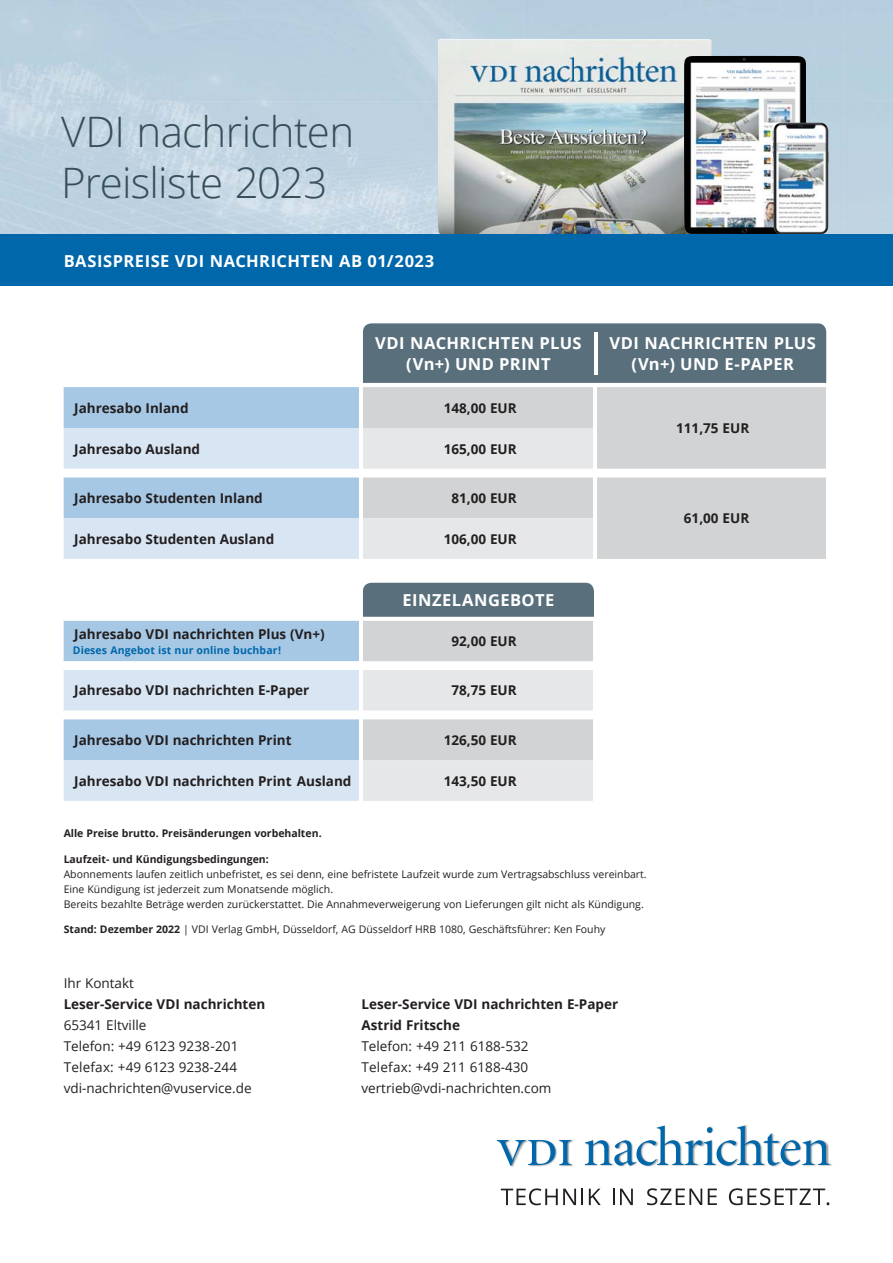
<style>
.page{position:relative;width:893px;height:1263px;background:#fff}
.page>*{position:absolute;margin:0;border:0;box-sizing:border-box;transform-origin:0 0}
.t1{font:300 42px/51px "Open Sans";letter-spacing:-.015em;color:#374e5a}
.t2{font:700 16.5px "Open Sans";letter-spacing:.03em;color:#fff}
.t3{font:700 13.5px/21px "Open Sans";color:#231f20}
.t4{font:13.5px/21px "Open Sans";color:#231f20}
.t5{font:10.5px/15px "Open Sans";color:#231f20}
.t6{font:700 10.5px "Open Sans";color:#231f20}
.t7{font:700 10.5px "Open Sans";letter-spacing:.01em;color:#0067ab}
.s1{font-weight:700}
</style>
<div class="page">
<img style="left:0;top:0;width:892px;height:234px">
<img style="left:437px;top:39px;width:110px;height:195px">
<img style="left:684px;top:56px;width:122px;height:178px">
<img style="left:773px;top:122px;width:55px;height:112px">
<div style="left:0;top:234px;width:892px;height:51px;background:#0067ab"></div>
<svg style="left:501px;top:1188px;width:56px;height:17px"></svg>
<svg style="left:563px;top:1189px;width:20px;height:16px"></svg>
<svg style="left:589px;top:1189px;width:11px;height:16px"></svg>
<svg style="left:613px;top:1189px;width:1px;height:16px"></svg>
<svg style="left:620px;top:1189px;width:13px;height:16px"></svg>
<svg style="left:647px;top:1188px;width:70px;height:17px"></svg>
<svg style="left:728px;top:1188px;width:101px;height:17px"></svg>
<img style="left:496px;top:1140px;width:77px;height:27px">
<svg style="left:497px;top:1140px;width:74px;height:26px"></svg>
<svg style="left:585px;top:1126px;width:244px;height:40px"></svg>
<div style="left:64px;top:387px;width:295px;height:41px;background:#a6c8e5"></div>
<div style="left:363px;top:387px;width:463px;height:82px;background:#d1d3d4"></div>
<div style="left:64px;top:428px;width:295px;height:41px;background:#d8e5f3"></div>
<div style="left:363px;top:428px;width:231px;height:41px;background:#e6e7e8"></div>
<svg style="left:64px;top:477px;width:762px;height:324px"></svg>
<hr style="left:594px;top:387px;width:3px;height:41px;background:#fff">
<hr style="left:594px;top:428px;width:3px;height:41px;background:#fff">
<hr style="left:360px;top:477px;width:3px;height:41px;background:#fff">
<hr style="left:594px;top:477px;width:3px;height:41px;background:#fff">
<hr style="left:360px;top:518px;width:3px;height:41px;background:#fff">
<hr style="left:594px;top:518px;width:3px;height:41px;background:#fff">
<hr style="left:360px;top:559px;width:3px;height:62px;background:#fff">
<hr style="left:594px;top:559px;width:3px;height:62px;background:#fff">
<hr style="left:360px;top:621px;width:3px;height:40px;background:#fff">
<hr style="left:594px;top:621px;width:3px;height:40px;background:#fff">
<svg style="left:64px;top:661px;width:533px;height:9px"></svg>
<hr style="left:360px;top:670px;width:3px;height:41px;background:#fff">
<hr style="left:594px;top:670px;width:3px;height:41px;background:#fff">
<svg style="left:64px;top:711px;width:533px;height:8px"></svg>
<hr style="left:360px;top:719px;width:3px;height:41px;background:#fff">
<hr style="left:594px;top:719px;width:3px;height:41px;background:#fff">
<hr style="left:360px;top:760px;width:3px;height:41px;background:#fff">
<hr style="left:594px;top:760px;width:3px;height:41px;background:#fff">
<div style="left:363px;top:323px;width:463px;height:60px;background:#59707c"></div>
<hr style="left:594px;top:332px;width:3px;height:42px;background:#fff">
<div style="left:363px;top:583px;width:231px;height:34px;background:#59707c"></div>
<h1 class="t1" style="left:61px;top:105px;width:294px">VDI nachrichten<br>Preisliste 2023</h1>
<p class="t2" style="left:64px;top:249px;width:372px">BASISPREISE VDI NACHRICHTEN AB 01/2023</p>
<p class="t2" style="left:375px;top:332px;width:208px">VDI NACHRICHTEN PLUS</p>
<p class="t2" style="left:609px;top:332px;width:208px">VDI NACHRICHTEN PLUS</p>
<p class="t2" style="left:406px;top:353px;width:146px">(Vn+) UND PRINT</p>
<p class="t2" style="left:631px;top:353px;width:164px">(Vn+) UND E-PAPER</p>
<p class="t3" style="left:74px;top:397px;width:116px">Jahresabo Inland</p>
<p class="t3" style="left:443px;top:397px;width:74px">148,00 EUR</p>
<p class="t3" style="left:74px;top:438px;width:127px">Jahresabo Ausland</p>
<p class="t3" style="left:443px;top:438px;width:74px">165,00 EUR</p>
<p class="t3" style="left:74px;top:487px;width:190px">Jahresabo Studenten Inland</p>
<p class="t3" style="left:451px;top:487px;width:67px">81,00 EUR</p>
<p class="t3" style="left:74px;top:528px;width:201px">Jahresabo Studenten Ausland</p>
<p class="t3" style="left:443px;top:528px;width:74px">106,00 EUR</p>
<p class="t3" style="left:74px;top:623px;width:252px">Jahresabo VDI nachrichten Plus (Vn+)</p>
<p class="t7" style="left:73px;top:643px;width:210px">Dieses Angebot ist nur online buchbar!</p>
<p class="t2" style="left:402px;top:588px;width:153px">EINZELANGEBOTE</p>
<p class="t3" style="left:451px;top:630px;width:67px">92,00 EUR</p>
<p class="t3" style="left:74px;top:680px;width:236px">Jahresabo VDI nachrichten E-Paper</p>
<p class="t3" style="left:451px;top:680px;width:67px">78,75 EUR</p>
<p class="t3" style="left:74px;top:729px;width:219px">Jahresabo VDI nachrichten Print</p>
<p class="t3" style="left:443px;top:729px;width:74px">126,50 EUR</p>
<p class="t3" style="left:74px;top:770px;width:279px">Jahresabo VDI nachrichten Print Ausland</p>
<p class="t3" style="left:443px;top:770px;width:74px">143,50 EUR</p>
<p class="t6" style="left:64px;top:826px;width:259px">Alle Preise brutto. Preisänderungen vorbehalten.</p>
<p class="t6" style="left:64px;top:852px;width:207px">Laufzeit- und Kündigungsbedingungen:</p>
<p class="t5" style="left:64px;top:866px;width:584px">Abonnements laufen zeitlich unbefristet, es sei denn, eine befristete Laufzeit wurde zum Vertragsabschluss vereinbart.<br>Eine Kündigung ist jederzeit zum Monatsende möglich.<br>Bereits bezahlte Beträge werden zurückerstattet. Die Annahmeverweigerung von Lieferungen gilt nicht als Kündigung.</p>
<p class="t5" style="left:64px;top:922px;width:543px"><span class="s1">Stand: Dezember 2022</span> | VDI Verlag GmbH, Düsseldorf, AG Düsseldorf HRB 1080, Geschäftsführer: Ken Fouhy</p>
<p class="t4" style="left:64px;top:973px;width:72px">Ihr Kontakt</p>
<p class="t3" style="left:64px;top:994px;width:203px">Leser-Service VDI nachrichten</p>
<p class="t4" style="left:64px;top:1015px;width:189px">65341 Eltville<br>Telefon: +49 6123 9238-201<br>Telefax: +49 6123 9238-244 vdi-nachrichten@vuservice.de</p>
<p class="t3" style="left:361px;top:994px;width:258px">Leser-Service VDI nachrichten E-Paper<br>Astrid Fritsche</p>
<p class="t4" style="left:361px;top:1036px;width:191px">Telefon: +49 211 6188-532<br>Telefax: +49 211 6188-430 vertrieb@vdi-nachrichten.com</p>
<p class="t3" style="left:676px;top:417px;width:74px">111,75 EUR</p>
<p class="t3" style="left:684px;top:508px;width:67px">61,00 EUR</p>
</div>
